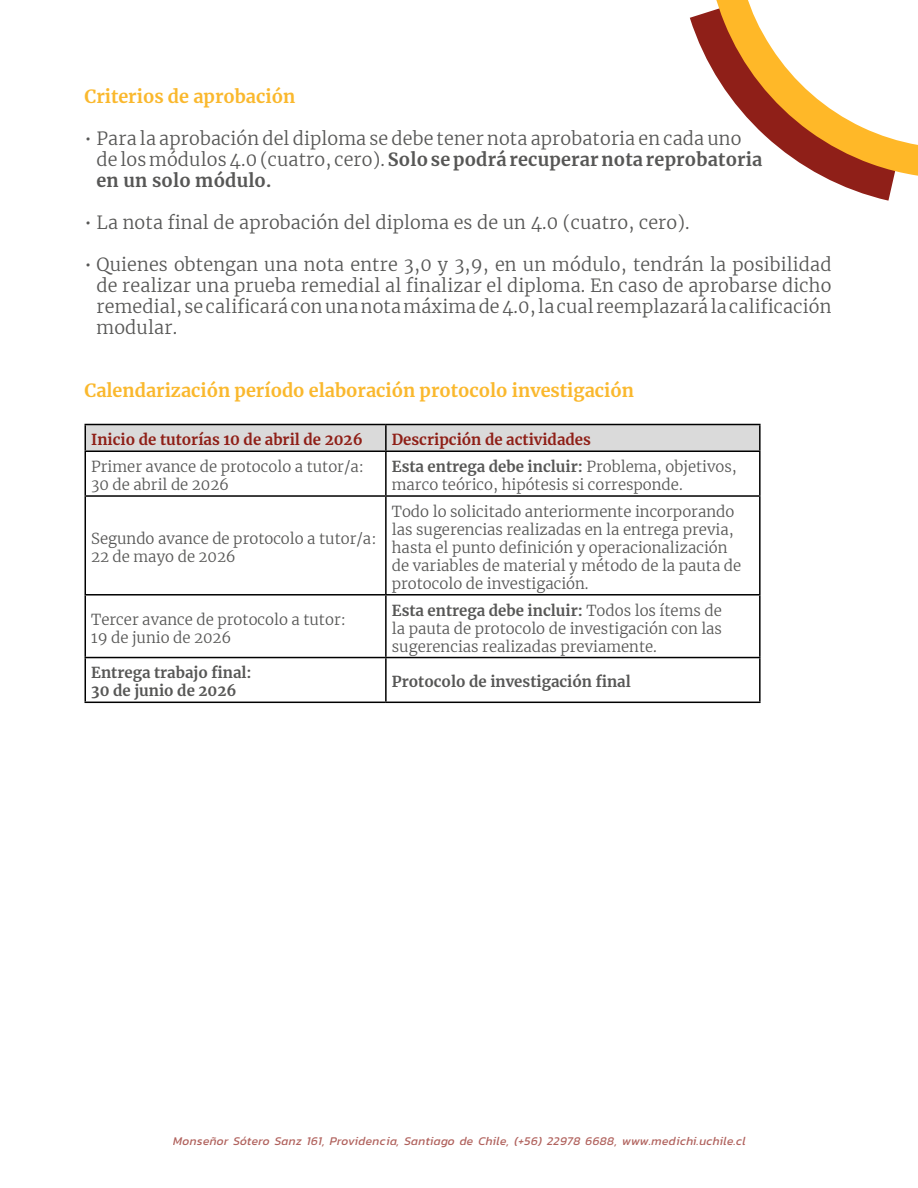
<style>
.page{position:relative;width:918px;height:1188px;background:#fff}
.page>*{position:absolute;margin:0;border:0;box-sizing:border-box;transform-origin:0 0}
.t1{font:300 18px/21px "Merriweather";letter-spacing:.01em;color:#575756}
.t2{font:700 18px "Merriweather";color:#fab82d}
.t3{font:300 15px/18px "Merriweather";color:#575756}
.t4{font:700 15px/18px "Merriweather";color:#575756}
.t5{font:700 15px "Merriweather";color:#8f1f17}
.t6{font:italic 12px "Kanit";letter-spacing:.025em;color:#8f1f18}
.s1{font-weight:700}
</style>
<div class="page">
<svg style="left:690px;top:0;width:228px;height:201px"></svg>
<hr style="left:85px;top:424px;width:301px;height:1px;background:#000">
<svg style="left:85px;top:425px;width:674px;height:26px"></svg>
<hr style="left:386px;top:424px;width:375px;height:1px;background:#000">
<hr style="left:385px;top:425px;width:2px;height:26px;background:#000">
<hr style="left:759px;top:425px;width:2px;height:26px;background:#000">
<hr style="left:85px;top:451px;width:301px;height:1px;background:#000">
<hr style="left:85px;top:452px;width:1px;height:43px;background:#000">
<hr style="left:386px;top:451px;width:375px;height:1px;background:#000">
<hr style="left:385px;top:452px;width:2px;height:43px;background:#000">
<hr style="left:759px;top:452px;width:2px;height:43px;background:#000">
<hr style="left:85px;top:495px;width:301px;height:2px;background:#000">
<hr style="left:85px;top:497px;width:1px;height:97px;background:#000">
<hr style="left:386px;top:495px;width:375px;height:2px;background:#000">
<hr style="left:385px;top:497px;width:2px;height:97px;background:#000">
<hr style="left:759px;top:497px;width:2px;height:97px;background:#000">
<hr style="left:85px;top:594px;width:301px;height:2px;background:#000">
<hr style="left:85px;top:596px;width:1px;height:61px;background:#000">
<hr style="left:386px;top:594px;width:375px;height:2px;background:#000">
<hr style="left:385px;top:596px;width:2px;height:61px;background:#000">
<hr style="left:759px;top:596px;width:2px;height:61px;background:#000">
<hr style="left:85px;top:657px;width:301px;height:1px;background:#000">
<hr style="left:85px;top:658px;width:1px;height:44px;background:#000">
<hr style="left:386px;top:657px;width:375px;height:1px;background:#000">
<hr style="left:385px;top:658px;width:2px;height:44px;background:#000">
<hr style="left:759px;top:658px;width:2px;height:44px;background:#000">
<hr style="left:85px;top:702px;width:301px;height:1px;background:#000">
<hr style="left:386px;top:702px;width:375px;height:1px;background:#000">
<p class="t2" style="left:85px;top:84px;width:212px">Criterios de aprobación</p>
<p class="t1" style="left:97px;top:127px;width:667px;text-indent:-12px">• Para la aprobación del diploma se debe tener nota aprobatoria en cada uno de los módulos 4.0 (cuatro, cero). <span class="s1">Solo se podrá recuperar nota reprobatoria en un solo módulo.</span></p>
<p class="t1" style="left:85px;top:211px;width:607px">• La nota final de aprobación del diploma es de un 4.0 (cuatro, cero).</p>
<p class="t1" style="left:97px;top:253px;width:737px;text-align:justify;text-indent:-12px">• Quienes obtengan una nota entre 3,0 y 3,9, en un módulo, tendrán la posibilidad de realizar una prueba remedial al finalizar el diploma. En caso de aprobarse dicho remedial, se calificará con una nota máxima de 4.0, la cual reemplazará la calificación modular.</p>
<p class="t2" style="left:85px;top:378px;width:551px">Calendarización período elaboración protocolo investigación</p>
<p class="t5" style="left:91px;top:429px;width:273px">Inicio de tutorías 10 de abril de 2026</p>
<p class="t5" style="left:392px;top:429px;width:201px">Descripción de actividades</p>
<p class="t3" style="left:91px;top:457px;width:274px">Primer avance de protocolo a tutor/a:<br>30 de abril de 2026</p>
<p class="t3" style="left:392px;top:457px;width:347px"><span class="s1">Esta entrega debe incluir:</span> Problema, objetivos, marco teórico, hipótesis si corresponde.</p>
<p class="t3" style="left:91px;top:529px;width:287px">Segundo avance de protocolo a tutor/a:<br>22 de mayo de 2026</p>
<p class="t3" style="left:392px;top:502px;width:351px">Todo lo solicitado anteriormente incorporando las sugerencias realizadas en la entrega previa, hasta el punto definición y operacionalización de variables de material y método de la pauta de protocolo de investigación.</p>
<p class="t3" style="left:91px;top:610px;width:256px">Tercer avance de protocolo a tutor:<br>19 de junio de 2026</p>
<p class="t3" style="left:392px;top:601px;width:332px;text-align:justify"><span class="s1">Esta entrega debe incluir:</span> Todos los ítems de la pauta de protocolo de investigación con las sugerencias realizadas previamente.</p>
<p class="t4" style="left:91px;top:663px;width:162px">Entrega trabajo final:<br>30 de junio de 2026</p>
<p class="t4" style="left:392px;top:672px;width:240px">Protocolo de investigación final</p>
<p class="t6" style="left:173px;top:1132px;width:574px">Monseñor Sótero Sanz 161, Providencia, Santiago de Chile, (+56) 22978 6688, www.medichi.uchile.cl</p>
</div>
